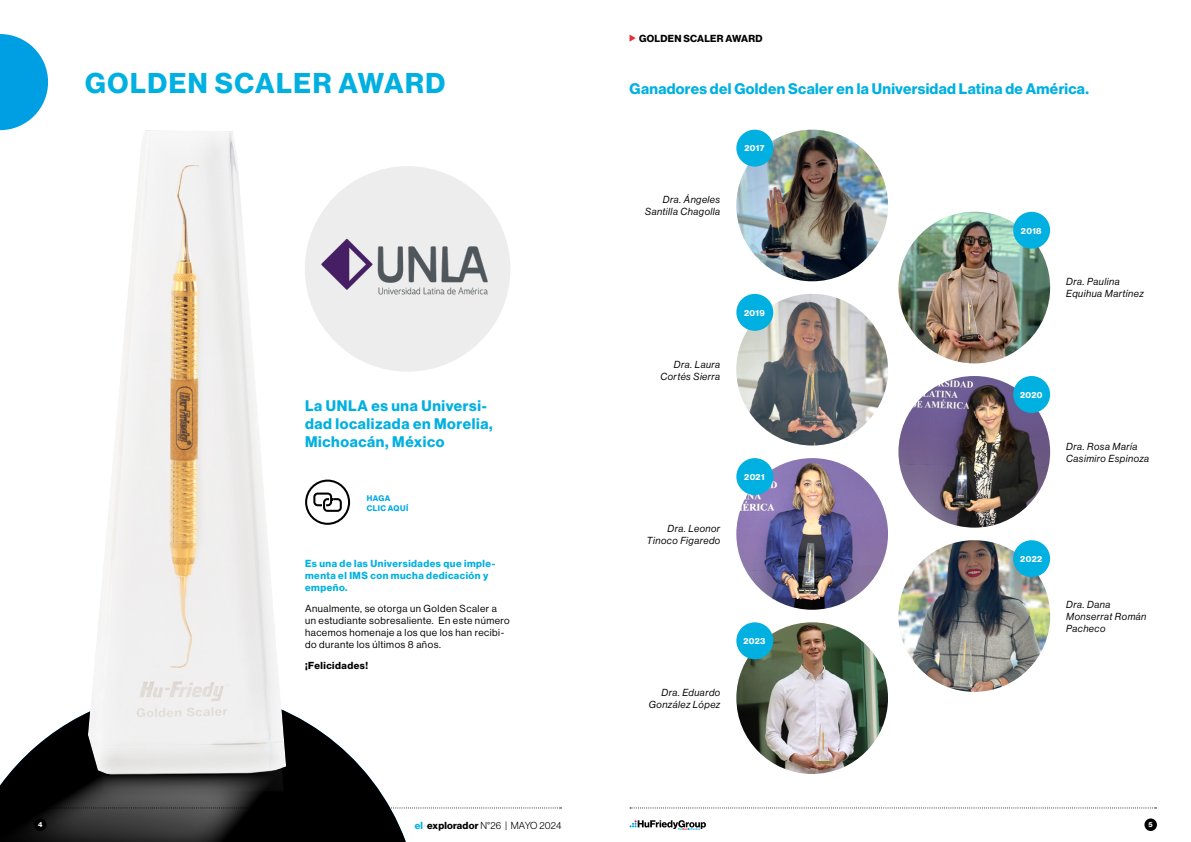
<style>
.page{position:relative;width:1191px;height:842px;background:#fff}
.page>*{position:absolute;margin:0;border:0;box-sizing:border-box;transform-origin:0 0}
.t1{font:28px "N Haas Grotesk DS Pro 75 Bd";letter-spacing:.055em;color:#00b0e1}
.t2{font:15px/18px "N Haas Grotesk DS Pro 75 Bd";letter-spacing:.03em;color:#00b0e1}
.t3{font:10px/12px "N Haas Grotesk DS Pro 56 It";letter-spacing:.045em;color:#000;text-align:right}
.t4{font:10px/12px "N Haas Grotesk DS Pro 55 Rg";letter-spacing:.045em;color:#000}
.t5{font:10px/12px "N Haas Grotesk DS Pro 75 Bd";letter-spacing:.05em;color:#00b0e1}
.t6{font:10px "N Haas Grotesk DS Pro 45 Lt";letter-spacing:.015em;color:#000}
.t7{font:10px "N Haas Grotesk DS Pro 75 Bd";letter-spacing:.025em;color:#000}
.t8{font:10px "N Haas Grotesk DS Pro 75 Bd";letter-spacing:.05em;color:#000}
.t9{font:8.7px "N Haas Grotesk DS Pro 75 Bd";color:#fff}
.t10{font:8px/9.6px "N Haas Grotesk DS Pro 75 Bd";letter-spacing:.055em;color:#00abe1}
.t11{font:7px "N Haas Grotesk DS Pro 75 Bd";color:#fff}
.s1{font-family:"N Haas Grotesk DS Pro 75 Bd";color:#00b0e1}
.s2{font-family:"N Haas Grotesk DS Pro 75 Bd";color:#ededed}
.s3{font-family:"N Haas Grotesk DS Pro 75 Bd"}
</style>
<div class="page">
<img style="left:0;top:721px;width:406px;height:121px">
<svg style="left:70px;top:130px;width:234px;height:645px;fill:#f2f1f1"></svg>
<div style="left:305px;top:166px;width:205px;height:206px;background:#ededed;border-radius:50%"></div>
<img style="left:305px;top:232px;width:205px;height:74px">
<img style="left:736px;top:130px;width:152px;height:151px;border-radius:76px">
<img style="left:736px;top:294px;width:152px;height:151px;border-radius:76px">
<div style="left:736px;top:130px;width:37px;height:37px;background:#00b0e1;border-radius:50%"></div>
<img style="left:736px;top:458px;width:152px;height:152px;border-radius:76px">
<img style="left:736px;top:622px;width:152px;height:152px;border-radius:76px">
<img style="left:898px;top:212px;width:152px;height:151px;border-radius:76px">
<img style="left:898px;top:376px;width:152px;height:152px;border-radius:76px">
<img style="left:898px;top:540px;width:152px;height:152px;border-radius:76px">
<div style="left:305px;top:480px;width:45px;height:45px;border:2px solid #000;border-radius:50%"></div>
<svg style="left:313px;top:493px;width:29px;height:19px"></svg>
<div style="left:1013px;top:212px;width:37px;height:37px;background:#00b0e1;border-radius:50%"></div>
<div style="left:736px;top:294px;width:37px;height:37px;background:#00b0e1;border-radius:50%"></div>
<div style="left:1013px;top:376px;width:37px;height:37px;background:#00b0e1;border-radius:50%"></div>
<div style="left:736px;top:458px;width:37px;height:37px;background:#00b0e1;border-radius:50%"></div>
<div style="left:1013px;top:540px;width:37px;height:37px;background:#00b0e1;border-radius:50%"></div>
<div style="left:736px;top:622px;width:37px;height:37px;background:#00b0e1;border-radius:50%"></div>
<svg style="left:35px;top:807px;width:526px;height:1px"></svg>
<svg style="left:629px;top:820px;width:77px;height:10px"></svg>
<svg style="left:630px;top:807px;width:526px;height:1px"></svg>
<div style="left:34px;top:818px;width:13px;height:13px;background:#000;border-radius:50%"></div>
<div style="left:1144px;top:818px;width:13px;height:13px;background:#000;border-radius:50%"></div>
<svg style="left:629px;top:35px;width:7px;height:7px"></svg>
<svg style="left:0;top:34px;width:48px;height:96px"></svg>
<h1 class="t1" style="left:85px;top:67px;width:361px">GOLDEN SCALER AWARD</h1>
<h2 class="t2" style="left:305px;top:396px;width:189px">La UNLA es una Universi&shy;dad localizada en Morelia,<br>Michoacán, México</h2>
<p class="t10" style="left:367px;top:494px;width:43px">HAGA<br>CLIC AQUÍ</p>
<p class="t5" style="left:305px;top:557px;width:191px">Es una de las Universidades que imple&shy;menta el IMS con mucha dedicación y empeño.</p>
<p class="t4" style="left:305px;top:602px;width:206px">Anualmente, se otorga un Golden Scaler a un estudiante sobresaliente. En este número hacemos homenaje a los que los han recibi&shy;do durante los últimos 8 años.</p>
<p class="t8" style="left:305px;top:659px;width:64px">¡Felicidades!</p>
<p class="t7" style="left:639px;top:32px;width:125px">GOLDEN SCALER AWARD</p>
<h2 class="t2" style="left:629px;top:80px;width:461px">Ganadores del Golden Scaler en la Universidad Latina de América.</h2>
<p class="t3" style="left:645px;top:194px;width:77px">Dra. Ángeles<br>Santilla Chagolla</p>
<p class="t9" style="left:744px;top:143px;width:21px">2017</p>
<p class="t3" style="left:660px;top:359px;width:61px">Dra. Laura<br>Cortés Sierra</p>
<p class="t9" style="left:744px;top:308px;width:22px">2019</p>
<p class="t3" style="left:647px;top:522px;width:75px">Dra. Leonor<br>Tinoco Figaredo</p>
<p class="t9" style="left:744px;top:472px;width:22px">2021</p>
<p class="t3" style="left:649px;top:686px;width:73px">Dra. Eduardo<br>González López</p>
<p class="t9" style="left:743px;top:636px;width:23px">2023</p>
<p class="t9" style="left:1021px;top:225px;width:22px">2018</p>
<p class="t3" style="left:1066px;top:276px;width:79px;text-align:left">Dra. Paulina<br>Equihua Martínez</p>
<p class="t9" style="left:1020px;top:390px;width:24px">2020</p>
<p class="t3" style="left:1066px;top:441px;width:84px;text-align:left">Dra. Rosa María<br>Casimiro Espinoza</p>
<p class="t9" style="left:1020px;top:554px;width:23px">2022</p>
<p class="t3" style="left:1066px;top:598px;width:82px;text-align:left">Dra. Dana<br>Monserrat Román<br>Pacheco</p>
<p class="t11" style="left:38px;top:821px;width:6px">4</p>
<p class="t6" style="left:415px;top:819px;width:148px"><span class="s1">el</span><span class="s2">•</span><span class="s3">explorador</span> N°26 | MAYO 2024</p>
<p class="t11" style="left:1148px;top:821px;width:6px">5</p>
</div>
